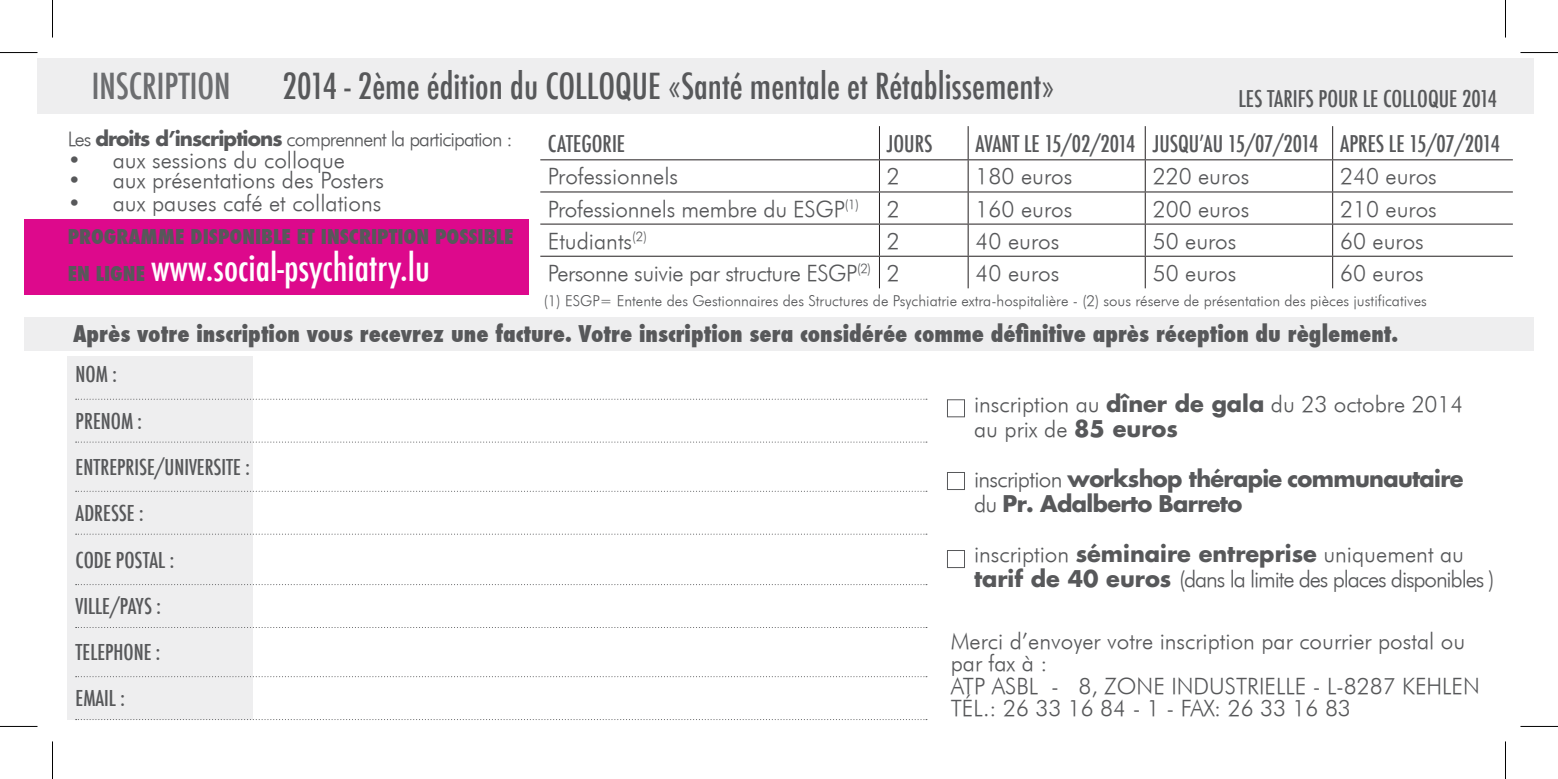
<style>
.page{position:relative;width:1558px;height:779px;background:#fff}
.page>*{position:absolute;margin:0;border:0;box-sizing:border-box;transform-origin:0 0}
.t1{font:500 condensed 36.5px "Futura";color:#fff}
.t2{font:500 condensed 35px "Futura";color:#57585a}
.t3{font:500 condensed 35px "Futura";color:#6c6d70}
.t4{font:italic 22.5px/22.5px "Futura";color:#57585a}
.t5{font:800 condensed 22.5px "Futura";color:#57585a}
.t6{font:500 condensed 22.5px "Futura";color:#57585a}
.t7{font:italic 22.5px/25px "Futura";letter-spacing:-.05em;color:#57585a}
.t8{font:22.5px/25px "Futura Koyu";letter-spacing:-.03em;color:#57585a}
.t9{font:italic 22.5px "Futura";letter-spacing:-.02em;color:#57585a}
.t10{font:500 condensed 21.25px/46.2px "Futura";color:#57585a}
.t11{font:italic 20px "Futura";letter-spacing:-.045em;color:#57585a}
.t12{font:800 condensed 20px "Futura";color:#57585a}
.t13{font:italic 15px "Futura";color:#57585a}
.s1{font-family:"Futura Koyu";font-style:normal}
.s2{font-weight:800;font-size:20px;color:#57585a}
.s3{font-family:"Futura";font-style:italic}
</style>
<div class="page">
<div style="left:24px;top:219px;width:505px;height:76px;background:#dd098c"></div>
<div style="left:24px;top:317px;width:1510px;height:33px;background:#eeeeef"></div>
<div style="left:38px;top:58px;width:1496px;height:55px;background:#eeeeef"></div>
<hr style="left:879px;top:126px;width:1px;height:33px;background:#231f20">
<hr style="left:968px;top:126px;width:1px;height:33px;background:#231f20">
<hr style="left:1145px;top:126px;width:1px;height:33px;background:#231f20">
<hr style="left:1332px;top:126px;width:1px;height:33px;background:#231f20">
<hr style="left:540px;top:159px;width:339px;height:1px;background:#231f20">
<hr style="left:879px;top:159px;width:89px;height:1px;background:#231f20">
<hr style="left:879px;top:160px;width:1px;height:31px;background:#231f20">
<hr style="left:968px;top:159px;width:177px;height:1px;background:#231f20">
<hr style="left:968px;top:160px;width:1px;height:31px;background:#231f20">
<hr style="left:1145px;top:159px;width:187px;height:1px;background:#231f20">
<hr style="left:1145px;top:160px;width:1px;height:31px;background:#231f20">
<hr style="left:1332px;top:159px;width:181px;height:1px;background:#231f20">
<hr style="left:1332px;top:160px;width:1px;height:31px;background:#231f20">
<hr style="left:540px;top:191px;width:339px;height:1px;background:#231f20">
<hr style="left:879px;top:191px;width:89px;height:1px;background:#231f20">
<hr style="left:879px;top:192px;width:1px;height:31px;background:#231f20">
<hr style="left:968px;top:191px;width:177px;height:1px;background:#231f20">
<hr style="left:968px;top:192px;width:1px;height:31px;background:#231f20">
<hr style="left:1145px;top:191px;width:187px;height:1px;background:#231f20">
<hr style="left:1145px;top:192px;width:1px;height:31px;background:#231f20">
<hr style="left:1332px;top:191px;width:181px;height:1px;background:#231f20">
<hr style="left:1332px;top:192px;width:1px;height:31px;background:#231f20">
<hr style="left:540px;top:223px;width:339px;height:1px;background:#231f20">
<hr style="left:879px;top:223px;width:89px;height:1px;background:#231f20">
<hr style="left:879px;top:224px;width:1px;height:32px;background:#231f20">
<hr style="left:968px;top:223px;width:177px;height:1px;background:#231f20">
<hr style="left:968px;top:224px;width:1px;height:32px;background:#231f20">
<hr style="left:1145px;top:223px;width:187px;height:1px;background:#231f20">
<hr style="left:1145px;top:224px;width:1px;height:32px;background:#231f20">
<hr style="left:1332px;top:223px;width:181px;height:1px;background:#231f20">
<hr style="left:1332px;top:224px;width:1px;height:32px;background:#231f20">
<hr style="left:540px;top:256px;width:339px;height:1px;background:#231f20">
<hr style="left:879px;top:256px;width:89px;height:1px;background:#231f20">
<hr style="left:879px;top:256px;width:1px;height:32px;background:#231f20">
<hr style="left:968px;top:256px;width:177px;height:1px;background:#231f20">
<hr style="left:968px;top:256px;width:1px;height:32px;background:#231f20">
<hr style="left:1145px;top:256px;width:187px;height:1px;background:#231f20">
<hr style="left:1145px;top:256px;width:1px;height:32px;background:#231f20">
<hr style="left:1332px;top:256px;width:181px;height:1px;background:#231f20">
<hr style="left:1332px;top:256px;width:1px;height:32px;background:#231f20">
<div style="left:67px;top:357px;width:186px;height:362px;background:#eeeeef"></div>
<svg style="left:76px;top:398px;width:851px;height:1px"></svg>
<svg style="left:76px;top:441px;width:851px;height:1px"></svg>
<svg style="left:76px;top:490px;width:851px;height:1px"></svg>
<svg style="left:76px;top:533px;width:851px;height:1px"></svg>
<svg style="left:76px;top:584px;width:851px;height:1px"></svg>
<svg style="left:76px;top:676px;width:851px;height:1px"></svg>
<div style="left:947px;top:399px;width:18px;height:18px;border:1px solid #57585a"></div>
<div style="left:947px;top:472px;width:18px;height:17px;border:1px solid #57585a"></div>
<div style="left:947px;top:550px;width:18px;height:17px;border:1px solid #57585a"></div>
<hr style="left:0;top:52px;width:38px;height:1px;background:#000">
<hr style="left:1520px;top:52px;width:38px;height:1px;background:#000">
<hr style="left:0;top:725px;width:38px;height:1px;background:#000">
<hr style="left:1520px;top:725px;width:38px;height:1px;background:#000">
<hr style="left:52px;top:0;width:1px;height:37px;background:#000">
<hr style="left:52px;top:741px;width:1px;height:37px;background:#000">
<hr style="left:1505px;top:0;width:1px;height:37px;background:#000">
<hr style="left:1505px;top:741px;width:1px;height:37px;background:#000">
<h2 class="t3" style="left:92px;top:64px;width:140px">INSCRIPTION</h2>
<h2 class="t2" style="left:283px;top:64px;width:773px">2014 - 2ème édition du COLLOQUE «Santé mentale et Rétablissement»</h2>
<p class="t11" style="left:68px;top:127px;width:446px">Les <span class="s1">droits d’inscriptions</span> comprennent la participation :</p>
<p class="t4" style="left:68px;top:149px;width:279px">• aux sessions du colloque</p>
<p class="t4" style="left:68px;top:169px;width:318px">• aux présentations des Posters</p>
<p class="t4" style="left:68px;top:191px;width:315px">• aux pauses café et collations</p>
<p class="t12" style="left:68px;top:222px;width:341px">Programme disponible ET INSCRI PTION</p>
<p class="t12" style="left:435px;top:222px;width:22px">POSSIBLE</p>
<h1 class="t1" style="left:68px;top:244px;width:364px"><span class="s2">en LIgNE</span> www.social-psychiatry.lu</h1>
<p class="t6" style="left:1238px;top:84px;width:260px">LES TARIFS POUR LE COLLOQUE 2014</p>
<p class="t6" style="left:548px;top:129px;width:79px">CATEGORIE</p>
<p class="t6" style="left:887px;top:129px;width:47px">JOURS</p>
<p class="t6" style="left:976px;top:129px;width:526px">AVANT LE 15/02/2014 JUSQU’AU 15/07/2014 APRES LE 15/07/2014</p>
<p class="t4" style="left:548px;top:165px;width:132px">Professionnels</p>
<p class="t4" style="left:887px;top:165px;width:14px">2</p>
<p class="t4" style="left:976px;top:165px;width:98px">180 euros</p>
<p class="t4" style="left:1153px;top:165px;width:98px">220 euros</p>
<p class="t4" style="left:1340px;top:165px;width:98px">240 euros</p>
<p class="t4" style="left:548px;top:197px;width:354px">Professionnels membre du ESGP<sup>(1)</sup> 2</p>
<p class="t4" style="left:976px;top:197px;width:98px">160 euros</p>
<p class="t4" style="left:1153px;top:197px;width:98px">200 euros</p>
<p class="t4" style="left:1340px;top:197px;width:98px">210 euros</p>
<p class="t4" style="left:548px;top:229px;width:101px">Etudiants<sup>(2)</sup></p>
<p class="t4" style="left:887px;top:229px;width:14px">2</p>
<p class="t4" style="left:976px;top:229px;width:85px">40 euros</p>
<p class="t4" style="left:1153px;top:229px;width:85px">50 euros</p>
<p class="t4" style="left:1340px;top:229px;width:85px">60 euros</p>
<p class="t9" style="left:548px;top:259px;width:354px">Personne suivie par structure ESGP<sup>(2)</sup> 2</p>
<p class="t4" style="left:976px;top:261px;width:85px">40 euros</p>
<p class="t4" style="left:1153px;top:261px;width:85px">50 euros</p>
<p class="t4" style="left:1340px;top:261px;width:85px">60 euros</p>
<p class="t13" style="left:544px;top:291px;width:884px">(1) ESGP= Entente des Gestionnaires des Structures de Psychiatrie extra-hospitalière - (2) sous réserve de présentation des pièces justificatives</p>
<p class="t5" style="left:73px;top:318px;width:1327px">Après votre inscription vous recevrez une facture. Votre inscription sera considérée comme définitive après réception du règlement.</p>
<p class="t10" style="left:76px;top:351px;width:176px">NOM :<br>PRENOM :<br>ENTREPRISE/UNIVERSITE :<br>ADRESSE :<br>CODE POSTAL :<br>VILLE/PAYS :<br>TELEPHONE :<br>EMAIL :</p>
<p class="t4" style="left:974px;top:391px;width:491px;line-height:25px">inscription au <span class="s1">dîner de gala</span> du 23 octobre 2014 au prix de <span class="s1">85 euros</span></p>
<p class="t8" style="left:974px;top:465px;width:491px"><span class="s3">inscription</span> workshop thérapie communautaire <span class="s3">du</span> Pr. Adalberto Barreto</p>
<p class="t7" style="left:974px;top:541px;width:522px">inscription <span class="s1">séminaire entreprise</span> uniquement au <span class="s1">tarif de 40 euros</span> (dans la limite des places disponibles )</p>
<p class="t4" style="left:951px;top:629px;width:531px">Merci d’envoyer votre inscription par courrier postal ou par fax à :<br>ATP ASBL - 8, ZONE INDUSTRIELLE - L-8287 KEHLEN TÉL.: 26 33 16 84 - 1 - FAX: 26 33 16 83</p>
</div>
